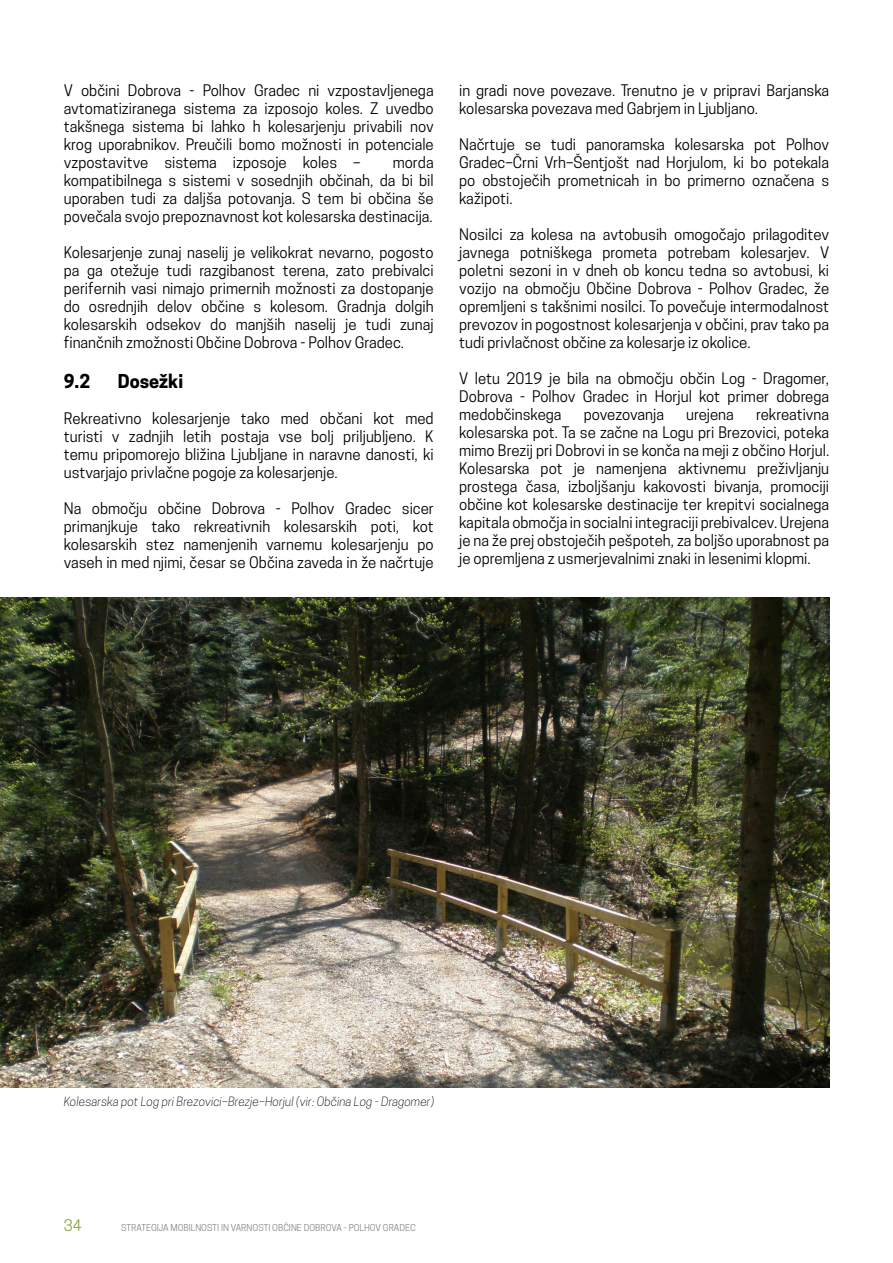
<style>
.page{position:relative;width:893px;height:1263px;background:#fff}
.page>*{position:absolute;margin:0;border:0;box-sizing:border-box;transform-origin:0 0}
.t1{font:700 18px "Cooper Hewitt";color:#000}
.t2{font:15px/18px "Cooper Hewitt";color:#000;text-align:justify}
.t3{font:15px "Cooper Hewitt";color:#85a739}
.t4{font:italic 300 12px "Cooper Hewitt";color:#000}
.t5{font:9px "Cooper Hewitt";color:#878787}
</style>
<div class="page">
<img style="left:0;top:597px;width:829px;height:490px">
<p class="t2" style="left:64px;top:82px;width:371px">V občini Dobrova - Polhov Gradec ni vzpostavljenega avtomatiziranega sistema za izposojo koles. Z uvedbo takšnega sistema bi lahko h kolesarjenju privabili nov krog uporabnikov. Preučili bomo možnosti in potenciale vzpostavitve sistema izposoje koles –</p>
<p class="t2" style="left:64px;top:154px;width:371px;text-indent:329px">morda kompatibilnega s sistemi v sosednjih občinah, da bi bil uporaben tudi za daljša potovanja. S tem bi občina še povečala svojo prepoznavnost kot kolesarska destinacija.</p>
<p class="t2" style="left:64px;top:244px;width:371px">Kolesarjenje zunaj naselij je velikokrat nevarno, pogosto pa ga otežuje tudi razgibanost terena, zato prebivalci perifernih vasi nimajo primernih možnosti za dostopanje do osrednjih delov občine s kolesom. Gradnja dolgih kolesarskih odsekov do manjših naselij je tudi zunaj finančnih zmožnosti Občine Dobrova - Polhov Gradec.</p>
<p class="t1" style="left:64px;top:370px;width:28px">9.2</p>
<p class="t1" style="left:118px;top:370px;width:67px">Dosežki</p>
<p class="t2" style="left:64px;top:409px;width:371px">Rekreativno kolesarjenje tako med občani kot med turisti v zadnjih letih postaja vse bolj priljubljeno. K temu pripomorejo bližina Ljubljane in naravne danosti, ki ustvarjajo privlačne pogoje za kolesarjenje.</p>
<p class="t2" style="left:64px;top:499px;width:372px">Na območju občine Dobrova - Polhov Gradec sicer primanjkuje tako rekreativnih kolesarskih poti, kot kolesarskih stez namenjenih varnemu kolesarjenju po vaseh in med njimi, česar se Občina zaveda in že načrtuje</p>
<p class="t2" style="left:459px;top:82px;width:371px">in gradi nove povezave. Trenutno je v pripravi Barjanska kolesarska povezava med Gabrjem in Ljubljano.</p>
<p class="t2" style="left:459px;top:136px;width:371px">Načrtuje se tudi panoramska kolesarska pot Polhov Gradec–Črni Vrh–Šentjošt nad Horjulom, ki bo potekala po obstoječih prometnicah in bo primerno označena s kažipoti.</p>
<p class="t2" style="left:459px;top:226px;width:371px">Nosilci za kolesa na avtobusih omogočajo prilagoditev javnega potniškega prometa potrebam kolesarjev. V poletni sezoni in v dneh ob koncu tedna so avtobusi, ki vozijo na območju Občine Dobrova - Polhov Gradec, že opremljeni s takšnimi nosilci. To povečuje intermodalnost prevozov in pogostnost kolesarjenja v občini, prav tako pa tudi privlačnost občine za kolesarje iz okolice.</p>
<p class="t2" style="left:459px;top:370px;width:371px">V letu 2019 je bila na območju občin Log - Dragomer, Dobrova - Polhov Gradec in Horjul kot primer dobrega medobčinskega</p>
<p class="t2" style="left:459px;top:406px;width:371px;text-indent:297px">rekreativna kolesarska pot. Ta se začne na Logu pri Brezovici, poteka mimo Brezij pri Dobrovi in se konča na meji z občino Horjul.<br>Kolesarska pot je namenjena aktivnemu preživljanju prostega časa, izboljšanju kakovosti bivanja, promociji občine kot kolesarske destinacije ter krepitvi socialnega kapitala območja in socialni integraciji prebivalcev. Urejena je na že prej obstoječih pešpoteh, za boljšo uporabnost pa je opremljena z usmerjevalnimi znaki in lesenimi klopmi.</p>
<p class="t2" style="left:584px;top:406px;width:82px">povezovanja</p>
<p class="t2" style="left:686px;top:406px;width:49px">urejena</p>
<p class="t4" style="left:64px;top:1094px;width:372px">Kolesarska pot Log pri Brezovici–Brezje–Horjul (vir: Občina Log - Dragomer)</p>
<p class="t3" style="left:64px;top:1217px;width:19px">34</p>
<p class="t5" style="left:121px;top:1222px;width:296px">STRATEGIJA MOBILNOSTI IN VARNOSTI OBČINE DOBROVA - POLHOV GRADEC</p>
</div>
